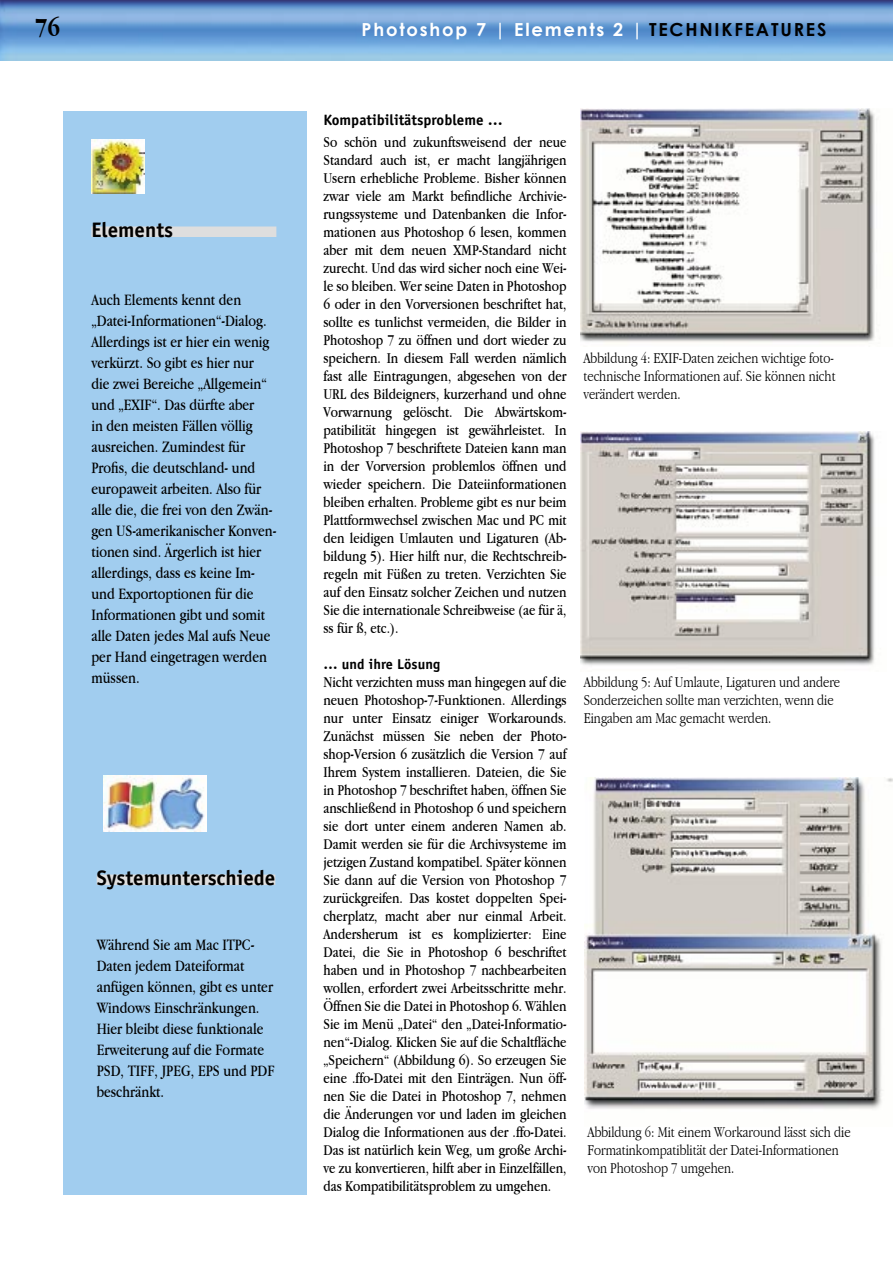
<style>
.page{position:relative;width:893px;height:1263px;background:#fff}
.page>*{position:absolute;margin:0;border:0;box-sizing:border-box;transform-origin:0 0}
.t1{font:700 27px "Apple Garamond";color:#000}
.Bildlegende_Abschnitt{font:700 21px "Officina Sans";color:#000}
.t2{font:700 18px "Century Gothic";letter-spacing:.1em;color:#fff}
.t3{font:16.5px/21px "Apple Garamond";color:#000}
.Fließtext_-_Einzug{font:15.6px/18px "Apple Garamond";color:#000;text-align:justify}
.Bildlegende_Text{font:300 15.6px/18px "Apple Garamond";color:#000}
.Zwischenheadline{font:700 15px "Officina Sans";color:#000}
.Zwischenheadline-2{font:700 14.25px "Officina Sans";color:#000}
.s1{color:#000}
</style>
<div class="page">
<div style="left:64px;top:111px;width:243px;height:1084px;background:#a1cdef"></div>
<img style="left:0;top:0;width:893px;height:60px">
<div style="left:91px;top:226px;width:185px;height:11px;background:#dedede"></div>
<div style="left:97px;top:874px;width:178px;height:11px;background:#dedede"></div>
<img style="left:581px;top:108px;width:294px;height:235px">
<img style="left:581px;top:432px;width:294px;height:234px">
<img style="left:585px;top:777px;width:308px;height:333px">
<img style="left:91px;top:139px;width:54px;height:55px">
<img style="left:103px;top:775px;width:104px;height:56px">
<p class="t1" style="left:35px;top:12px;width:27px">76</p>
<p class="t2" style="left:362px;top:18px;width:466px">Photoshop 7 | Elements 2 | <span class="s1">TECHNIKFEATURES</span></p>
<p class="Bildlegende_Abschnitt" style="left:91px;top:217px;width:83px">Elements</p>
<p class="t3" style="left:91px;top:288px;width:186px">Auch Elements kennt den „Datei-Informationen“-Dialog.<br>Allerdings ist er hier ein wenig verkürzt. So gibt es hier nur<br>die zwei Bereiche „Allgemein“ und „EXIF“. Das dürfte aber<br>in den meisten Fällen völlig ausreichen. Zumindest für<br>Profis, die deutschland- und europaweit arbeiten. Also für alle die, die frei von den Zwän&shy;gen US-amerikanischer Konven&shy;tionen sind. Ärgerlich ist hier allerdings, dass es keine Im&shy;und Exportoptionen für die<br>Informationen gibt und somit alle Daten jedes Mal aufs Neue per Hand eingetragen werden müssen.</p>
<p class="Bildlegende_Abschnitt" style="left:97px;top:865px;width:180px">Systemunterschiede</p>
<p class="t3" style="left:97px;top:933px;width:179px">Während Sie am Mac ITPC-<br>Daten jedem Dateiformat anfügen können, gibt es unter<br>Windows Einschränkungen.<br>Hier bleibt diese funktionale<br>Erweiterung auf die Formate<br>PSD, TIFF, JPEG, EPS und PDF beschränkt.</p>
<p class="Zwischenheadline" style="left:323px;top:110px;width:181px">Kompatibilitätsprobleme …</p>
<p class="Fließtext_-_Einzug" style="left:323px;top:133px;width:245px">So schön und zukunftsweisend der neue Standard auch ist, er macht langjährigen Usern erhebliche Probleme. Bisher können zwar viele am Markt befindliche Archivie&shy;rungssysteme und Datenbanken die Infor&shy;mationen aus Photoshop 6 lesen, kommen aber mit dem neuen XMP-Standard nicht zurecht. Und das wird sicher noch eine Wei&shy;le so bleiben. Wer seine Daten in Photoshop 6 oder in den Vorversionen beschriftet hat, sollte es tunlichst vermeiden, die Bilder in Photoshop 7 zu öffnen und dort wieder zu speichern. In diesem Fall werden nämlich fast alle Eintragungen, abgesehen von der URL des Bildeigners, kurzerhand und ohne Vorwarnung gelöscht. Die Abwärtskom&shy;patibilität hingegen ist gewährleistet. In Photoshop 7 beschriftete Dateien kann man in der Vorversion problemlos öffnen und wieder speichern. Die Dateiinformationen bleiben erhalten. Probleme gibt es nur beim Plattformwechsel zwischen Mac und PC mit den leidigen Umlauten und Ligaturen (Ab&shy;bildung 5). Hier hilft nur, die Rechtschreib&shy;regeln mit Füßen zu treten. Verzichten Sie auf den Einsatz solcher Zeichen und nutzen Sie die internationale Schreibweise (ae für ä, ss für ß, etc.).</p>
<p class="Zwischenheadline-2" style="left:323px;top:655px;width:118px">… und ihre Lösung</p>
<p class="Fließtext_-_Einzug" style="left:323px;top:673px;width:245px">Nicht verzichten muss man hingegen auf die neuen Photoshop-7-Funktionen. Allerdings nur unter Einsatz einiger Workarounds.<br>Zunächst müssen Sie neben der Photo&shy;shop-Version 6 zusätzlich die Version 7 auf Ihrem System installieren. Dateien, die Sie in Photoshop 7 beschriftet haben, öffnen Sie anschließend in Photoshop 6 und speichern sie dort unter einem anderen Namen ab.<br>Damit werden sie für die Archivsysteme im jetzigen Zustand kompatibel. Später können Sie dann auf die Version von Photoshop 7 zurückgreifen. Das kostet doppelten Spei&shy;cherplatz, macht aber nur einmal Arbeit.<br>Andersherum ist es komplizierter: Eine Datei, die Sie in Photoshop 6 beschriftet haben und in Photoshop 7 nachbearbeiten wollen, erfordert zwei Arbeitsschritte mehr.<br>Öffnen Sie die Datei in Photoshop 6. Wählen Sie im Menü „Datei“ den „Datei-Informatio&shy;nen“-Dialog. Klicken Sie auf die Schaltfläche „Speichern“ (Abbildung 6). So erzeugen Sie eine .ffo-Datei mit den Einträgen. Nun öff&shy;nen Sie die Datei in Photoshop 7, nehmen die Änderungen vor und laden im gleichen Dialog die Informationen aus der .ffo-Datei.<br>Das ist natürlich kein Weg, um große Archi&shy;ve zu konvertieren, hilft aber in Einzelfällen, das Kompatibilitätsproblem zu umgehen.</p>
<p class="Bildlegende_Text" style="left:583px;top:349px;width:254px;text-align:justify">Abbildung 4: EXIF-Daten zeichen wichtige foto&shy;technische Informationen auf. Sie können nicht verändert werden.</p>
<p class="Bildlegende_Text" style="left:584px;top:673px;width:258px">Abbildung 5: Auf Umlaute, Ligaturen und andere<br>Sonderzeichen sollte man verzichten, wenn die<br>Eingaben am Mac gemacht werden.</p>
<p class="Bildlegende_Text" style="left:587px;top:1123px;width:265px">Abbildung 6: Mit einem Workaround lässt sich die<br>Formatinkompatiblität der Datei-Informationen von Photoshop 7 umgehen.</p>
</div>
